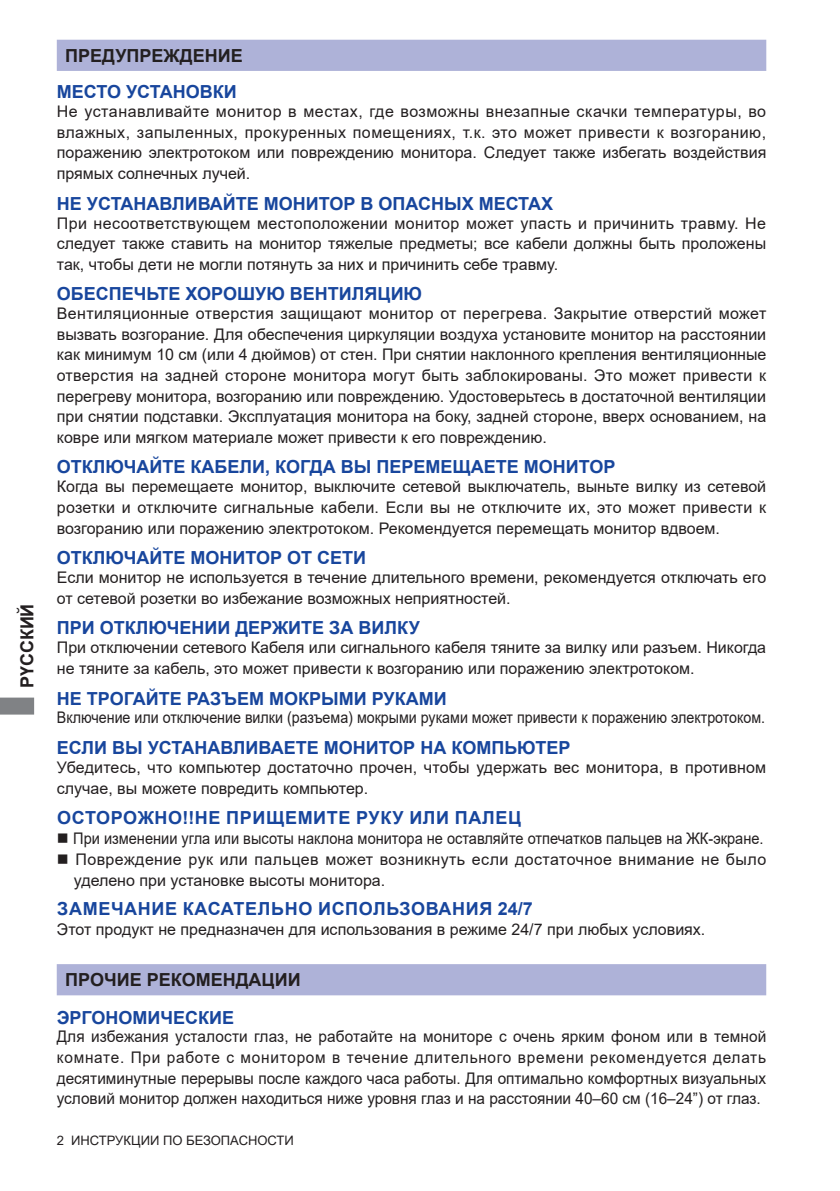
<style>
.page{position:relative;width:840px;height:1191px;background:#fff}
.page>*{position:absolute;margin:0;border:0;box-sizing:border-box;transform-origin:0 0}
.t1{font:700 18px "Arial";color:#18469d}
.t2{font:700 18px "Arial";letter-spacing:.035em;color:#18469d}
.t3{font:700 18px "Arial";color:#231f20}
.t4{font:16px/20.6px "Arial";color:#231f20;text-align:justify}
.t5{font:16px/20.6px "Arial";color:#231f20;text-align:justify;scale:.96 1}
.t6{font:16px/21.2px "Arial";letter-spacing:.025em;color:#231f20}
.t7{font:16px "Arial";color:#231f20;scale:.89 1}
.t8{font:16px "Arial";color:#231f20;scale:.91 1}
.t9{font:13px "Arial";color:#231f20}
</style>
<div class="page">
<svg style="left:0;top:697px;width:34px;height:17px"></svg>
<div style="left:57px;top:40px;width:708px;height:31px;background:#aeb2d8"></div>
<div style="left:57px;top:964px;width:708px;height:31px;background:#aeb2d8;border:2px solid #aeb2d8"></div>
<p class="t3" style="left:14px;top:688px;width:86px;rotate:-90deg">РҮССКИЙ</p>
<p class="t3" style="left:65px;top:43px;width:179px">ПРЕДУПРЕЖДЕНИЕ</p>
<p class="t1" style="left:57px;top:79px;width:181px">МЕСТО УСТАНОВКИ</p>
<p class="t4" style="left:57px;top:101px;width:710px">Не устанавливайте монитор в местах, где возможны внезапные скачки температуры, во влажных, запыленных, прокуренных помещениях, т.к. это может привести к возгоранию, поражению электротоком или повреждению монитора. Следует также избегать воздействия прямых солнечных лучей.</p>
<p class="t1" style="left:57px;top:191px;width:497px">НЕ УСТАНАВЛИВАЙТЕ МОНИТОР В ОПАСНЫХ МЕСТАХ</p>
<p class="t4" style="left:57px;top:212px;width:710px">При несоответствующем местоположении монитор может упасть и причинить травму. Не следует также ставить на монитор тяжелые предметы; все кабели должны быть проложены так, чтобы дети не могли потянуть за них и причинить себе травму.</p>
<p class="t1" style="left:57px;top:281px;width:366px">ОБЕСПЕЧЬТЕ ХОРОШУЮ ВЕНТИЛЯЦИЮ</p>
<p class="t4" style="left:57px;top:303px;width:710px">Вентиляционные отверстия защищают монитор от перегрева. Закрытие отверстий может вызвать возгорание. Для обеспечения циркуляции воздуха установите монитор на расстоянии как минимум 10 см (или 4 дюймов) от стен. При снятии наклонного крепления вентиляционные отверстия на задней стороне монитора могут быть заблокированы. Это может привести к перегреву монитора, возгоранию или повреждению. Удостоверьтесь в достаточной вентиляции при снятии подставки. Эксплуатация монитора на боку, задней стороне, вверх основанием, на ковре или мягком материале может привести к его повреждению.</p>
<p class="t1" style="left:57px;top:454px;width:560px">ОТКЛЮЧАЙТЕ КАБЕЛИ, КОГДА ВЫ ПЕРЕМЕЩАЕТЕ МОНИТОР</p>
<p class="t4" style="left:57px;top:476px;width:710px">Когда вы перемещаете монитор, выключите сетевой выключатель, выньте вилку из сетевой розетки и отключите сигнальные кабели. Если вы не отключите их, это может привести к возгоранию или поражению электротоком. Рекомендуется перемещать монитор вдвоем.</p>
<p class="t1" style="left:57px;top:545px;width:310px">ОТКЛЮЧАЙТЕ МОНИТОР ОТ СЕТИ</p>
<p class="t4" style="left:57px;top:567px;width:710px">Если монитор не используется в течение длительного времени, рекомендуется отключать его от сетевой розетки во избежание возможных неприятностей.</p>
<p class="t1" style="left:57px;top:615px;width:364px">ПРИ ОТКЛЮЧЕНИИ ДЕРЖИТЕ ЗА ВИЛКУ</p>
<p class="t4" style="left:57px;top:637px;width:710px">При отключении сетевого Кабеля или сигнального кабеля тяните за вилку или разъем. Никогда не тяните за кабель, это может привести к возгоранию или поражению электротоком.</p>
<p class="t1" style="left:57px;top:685px;width:391px">НЕ ТРОГАЙТЕ РАЗЪЕМ МОКРЫМИ РУКАМИ</p>
<p class="t7" style="left:57px;top:706px;width:797px">Включение или отключение вилки (разъема) мокрыми руками может привести к поражению электротоком.</p>
<p class="t1" style="left:57px;top:735px;width:515px">ЕСЛИ ВЫ УСТАНАВЛИВАЕТЕ МОНИТОР НА КОМПЬЮТЕР</p>
<p class="t4" style="left:57px;top:757px;width:710px">Убедитесь, что компьютер достаточно прочен, чтобы удержать вес монитора, в противном случае, вы можете повредить компьютер.</p>
<p class="t2" style="left:57px;top:805px;width:465px">ОСТОРОЖНО!!НЕ ПРИЩЕМИТЕ РУКУ ИЛИ ПАЛЕЦ</p>
<p class="t8" style="left:57px;top:827px;width:777px">■ При изменении угла или высоты наклона монитора не оставляйте отпечатков пальцев на ЖК-экране.</p>
<p class="t6" style="left:74px;top:849px;width:693px;text-indent:-17px">■ Повреждение рук или пальцев может возникнуть если достаточное внимание не было уделено при установке высоты монитора.</p>
<p class="t2" style="left:57px;top:896px;width:477px">ЗАМЕЧАНИЕ КАСАТЕЛЬНО ИСПОЛЬЗОВАНИЯ 24/7</p>
<p class="t4" style="left:57px;top:918px;width:649px">Этот продукт не предназначен для использования в режиме 24/7 при любых условиях.</p>
<p class="t3" style="left:65px;top:967px;width:237px">ПРОЧИЕ РЕКОМЕНДАЦИИ</p>
<p class="t1" style="left:57px;top:1004px;width:179px">ЭРГОНОМИЧЕСКИЕ</p>
<p class="t5" style="left:57px;top:1026px;width:740px">Для избежания усталости глаз, не работайте на мониторе с очень ярким фоном или в темной комнате. При работе с монитором в течение длительного времени рекомендуется делать десятиминутные перерывы после каждого часа работы. Для оптимально комфортных визуальных условий монитор должен находиться ниже уровня глаз и на расстоянии 40–60 см (16–24”) от глаз.</p>
<p class="t9" style="left:57px;top:1131px;width:238px">2 ИНСТРУКЦИИ ПО БЕЗОПАСНОСТИ</p>
</div>
